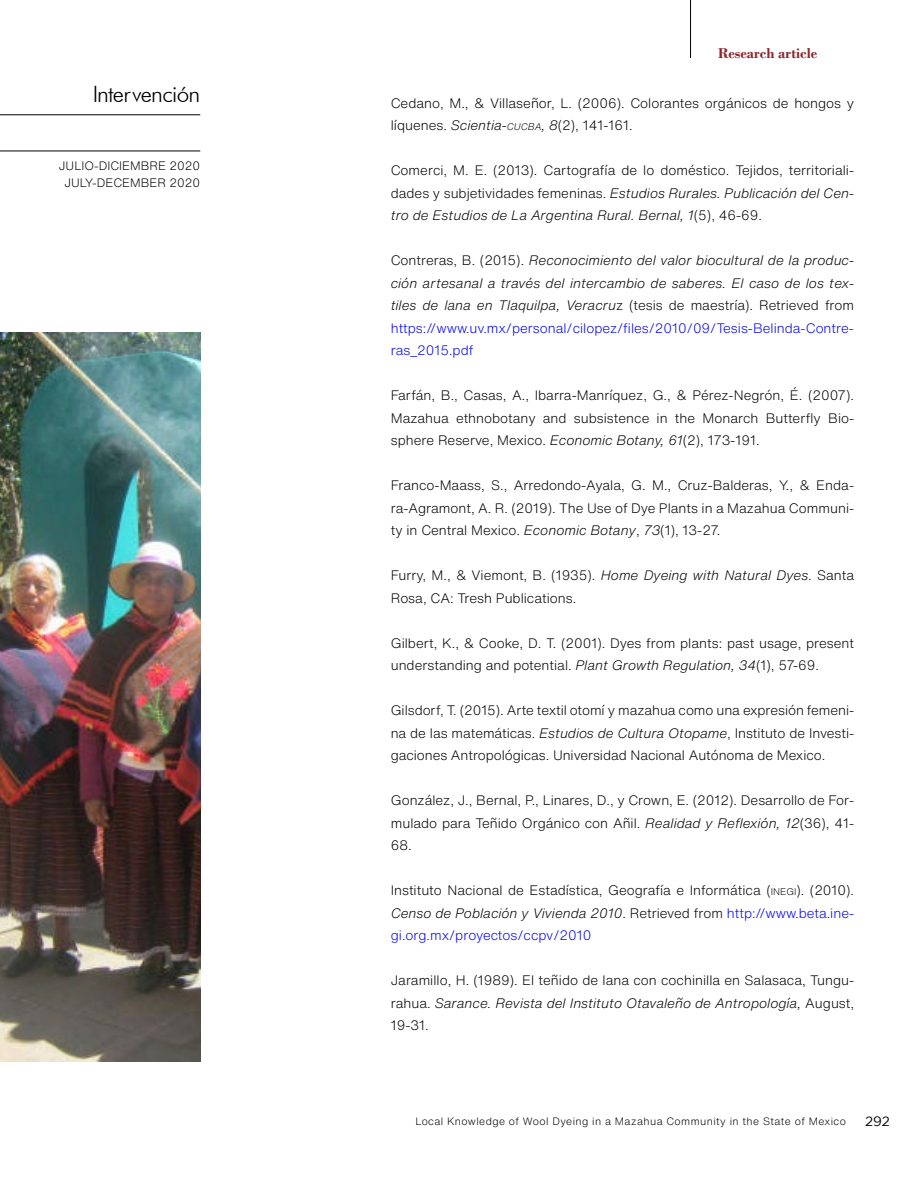
<style>
.page{position:relative;width:918px;height:1188px;background:#fff}
.page>*{position:absolute;margin:0;border:0;box-sizing:border-box;transform-origin:0 0}
.t1{font:300 22.5px "Futura BT";letter-spacing:-.03em;color:#000}
.t2{font:700 15px "Bodoni";color:#8b2830}
.t3{font:300 13.5px/22.5px "Helvetica Now Text";color:#000;text-align:justify}
.t4{font:italic 300 13.5px/22.5px "Helvetica Now Text";color:#000;text-align:justify}
.t5{font:13.5px "Gotham";color:#000}
.t6{font:300 12px/16.5px "Helvetica Now Text";color:#000;text-align:center}
.t7{font:300 10.5px "Helvetica Now Text";letter-spacing:.04em;color:#000}
.s1{font-style:italic}
.s2{font-style:italic;font-size:9.45px}
.s3{font-style:normal}
.s4{font-style:normal;color:#00f}
.s5{font-size:9.45px}
.s6{color:#00f}
</style>
<div class="page">
<hr style="left:690px;top:0;width:1px;height:58px;background:#000">
<hr style="left:0;top:115px;width:200px;height:1px;background:#000">
<hr style="left:0;top:151px;width:200px;height:1px;background:#000">
<img style="left:0;top:333px;width:200px;height:729px">
<h1 class="t1" style="left:93px;top:80px;width:109px">Intervención</h1>
<p class="t6" style="left:59px;top:157px;width:143px">JULIO-DICIEMBRE 2020<br>JULY-DECEMBER 2020</p>
<p class="t2" style="left:718px;top:44px;width:101px">Research article</p>
<p class="t3" style="left:391px;top:91px;width:465px">Cedano, M., &amp; Villaseñor, L. (2006). Colorantes orgánicos de hongos y líquenes. <span class="s1">Scientia-</span><span class="s2">CUCBA</span><span class="s1">, 8</span>(2), 141-161.</p>
<p class="t3" style="left:391px;top:159px;width:465px">Comerci, M. E. (2013). Cartografía de lo doméstico. Tejidos, territoriali&shy;dades y subjetividades femeninas. <span class="s1">Estudios Rurales. Publicación del Cen&shy;tro de Estudios de La Argentina Rural. Bernal, 1</span>(5), 46-69.</p>
<p class="t4" style="left:391px;top:249px;width:465px"><span class="s3">Contreras, B. (2015).</span> Reconocimiento del valor biocultural de la produc&shy;ción artesanal a través del intercambio de saberes. El caso de los tex&shy;tiles de lana en Tlaquilpa, Veracru<span class="s3">z (tesis de maestría). Retrieved from </span><span class="s4">https://www.uv.mx/personal/cilopez/files/2010/09/Tesis-Belinda-Contre&shy;ras_2015.pdf</span></p>
<p class="t3" style="left:391px;top:384px;width:465px">Farfán, B., Casas, A., Ibarra-Manríquez, G., &amp; Pérez-Negrón, É. (2007).<br>Mazahua ethnobotany and subsistence in the Monarch Butterfly Bio&shy;sphere Reserve, Mexico. <span class="s1">Economic Botany, 61</span>(2), 173-191.</p>
<p class="t3" style="left:391px;top:474px;width:465px">Franco-Maass, S., Arredondo-Ayala, G. M., Cruz-Balderas, Y., &amp; Enda&shy;ra-Agramont, A. R. (2019). The Use of Dye Plants in a Mazahua Communi&shy;ty in Central Mexico. <span class="s1">Economic Botany</span>, <span class="s1">73</span>(1), 13-27.</p>
<p class="t3" style="left:391px;top:564px;width:465px">Furry, M., &amp; Viemont, B. (1935). <span class="s1">Home Dyeing with Natural Dyes</span>. Santa<br>Rosa, CA: Tresh Publications.</p>
<p class="t3" style="left:391px;top:631px;width:465px">Gilbert, K., &amp; Cooke, D. T. (2001). Dyes from plants: past usage, present understanding and potential. <span class="s1">Plant Growth Regulation, 34</span>(1), 57-69.</p>
<p class="t3" style="left:391px;top:699px;width:465px">Gilsdorf, T. (2015). Arte textil otomí y mazahua como una expresión femeni&shy;na de las matemáticas. <span class="s1">Estudios de Cultura Otopame</span>, Instituto de Investi&shy;gaciones Antropológicas. Universidad Nacional Autónoma de Mexico.</p>
<p class="t3" style="left:391px;top:789px;width:465px">González, J., Bernal, P., Linares, D., y Crown, E. (2012). Desarrollo de For&shy;mulado para Teñido Orgánico con Añil. <span class="s1">Realidad y Reflexión, 12</span>(36), 41- 68.</p>
<p class="t3" style="left:391px;top:879px;width:465px">Instituto Nacional de Estadística, Geografía e Informática (<span class="s5">inegi</span>). (2010).<br><span class="s1">Censo de Población y Vivienda 2010</span>. Retrieved from <span class="s6">http://www.beta.ine&shy;gi.org.mx/proyectos/ccpv/2010</span></p>
<p class="t3" style="left:391px;top:969px;width:465px">Jaramillo, H. (1989). El teñido de lana con cochinilla en Salasaca, Tungu&shy;rahua. <span class="s1">Sarance. Revista del Instituto Otavaleño de Antropología,</span> August, 19-31.</p>
<p class="t7" style="left:415px;top:1114px;width:432px">Local Knowledge of Wool Dyeing in a Mazahua Community in the State of Mexico</p>
<p class="t5" style="left:865px;top:1113px;width:26px">292</p>
</div>
